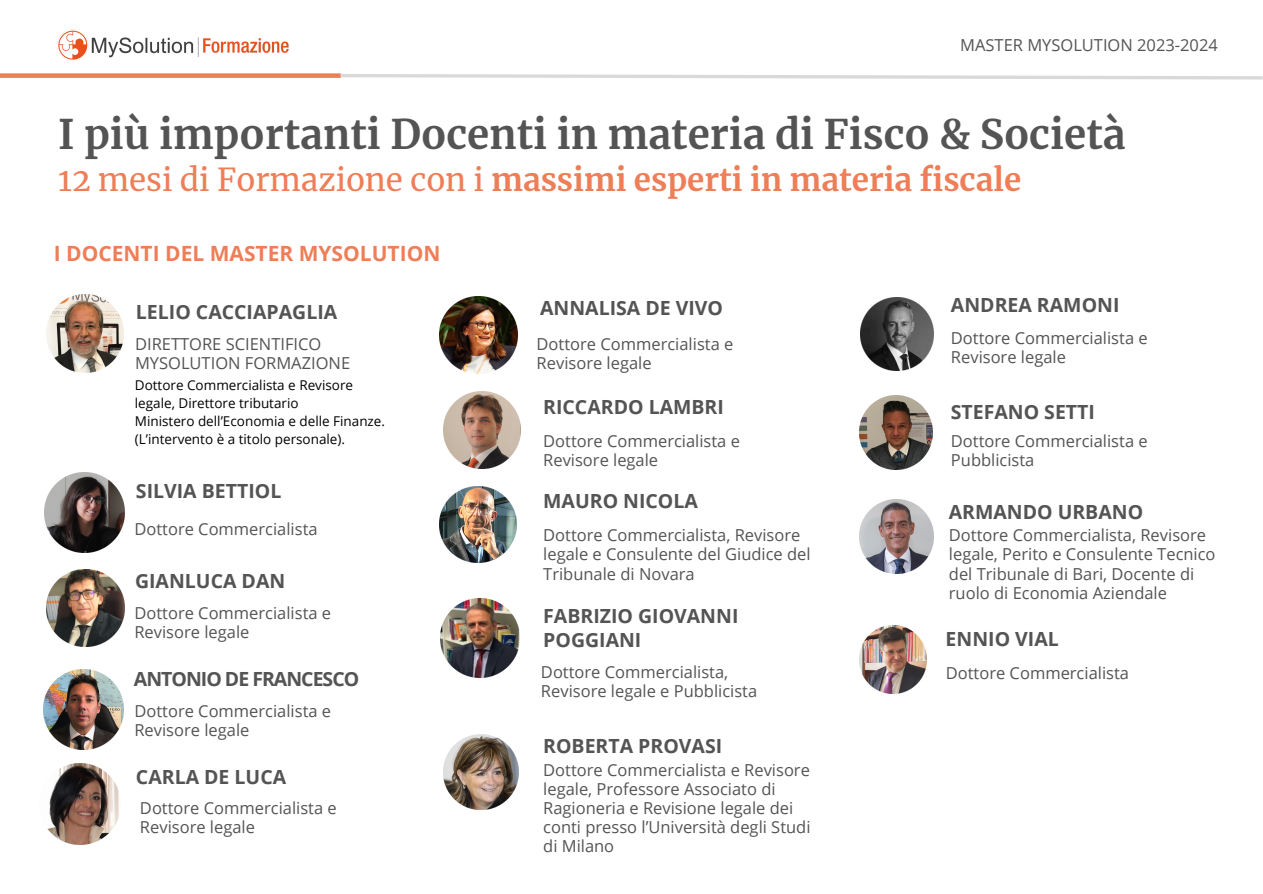
<style>
.page{position:relative;width:1263px;height:894px;background:#fff}
.page>*{position:absolute;margin:0;border:0;box-sizing:border-box;transform-origin:0 0}
.t1{font:700 40.2px "Merriweather";color:#545454}
.t2{font:700 31.35px "Merriweather";color:#ee7e57}
.t3{font:700 21px "Open Sans";color:#ee7e57}
.t4{font:700 19.5px "Open Sans";color:#545454}
.t5{font:700 19.5px "Open Sans";letter-spacing:-.05em;color:#545454}
.t6{font:16.5px/19px "Open Sans";color:#545454}
.t7{font:13.5px/18px "Open Sans";color:#000}
.s1{font-weight:400}
</style>
<div class="page">
<img style="left:57px;top:29px;width:232px;height:32px">
<div style="left:0;top:73px;width:341px;height:5px;background:#ee7e57"></div>
<svg style="left:337px;top:73px;width:926px;height:7px"></svg>
<img style="left:46px;top:295px;width:78px;height:77px">
<img style="left:45px;top:472px;width:80px;height:80px">
<img style="left:44px;top:669px;width:80px;height:80px">
<img style="left:47px;top:763px;width:72px;height:81px">
<img style="left:440px;top:296px;width:77px;height:78px">
<img style="left:47px;top:569px;width:78px;height:77px">
<img style="left:440px;top:486px;width:76px;height:76px">
<img style="left:440px;top:598px;width:79px;height:79px">
<img style="left:444px;top:734px;width:75px;height:75px">
<img style="left:860px;top:297px;width:73px;height:73px">
<img style="left:859px;top:396px;width:73px;height:73px">
<img style="left:859px;top:499px;width:74px;height:74px">
<img style="left:859px;top:625px;width:68px;height:68px">
<img style="left:444px;top:392px;width:76px;height:76px">
<p class="t6" style="left:960px;top:35px;width:259px">MASTER MYSOLUTION 2023-2024</p>
<p class="t1" style="left:58px;top:109px;width:1069px">I più importanti Docenti in materia di Fisco &amp; Società</p>
<p class="t2" style="left:58px;top:160px;width:964px"><span class="s1">12 mesi di Formazione con i</span> massimi esperti in materia fiscale</p>
<p class="t3" style="left:54px;top:238px;width:388px">I DOCENTI DEL MASTER MYSOLUTION</p>
<p class="t4" style="left:136px;top:298px;width:203px">LELIO CACCIAPAGLIA</p>
<p class="t6" style="left:135px;top:334px;width:217px">DIRETTORE SCIENTIFICO<br>MYSOLUTION FORMAZIONE</p>
<p class="t7" style="left:135px;top:375px;width:220px">Dottore Commercialista e Revisore legale, Direttore tributario</p>
<p class="t7" style="left:135px;top:411px;width:252px">Ministero dell’Economia e delle Finanze. (L’intervento è a titolo personale).</p>
<p class="t4" style="left:136px;top:477px;width:147px">SILVIA BETTIOL</p>
<p class="t6" style="left:134px;top:518px;width:185px">Dottore Commercialista</p>
<p class="t4" style="left:135px;top:567px;width:152px">GIANLUCA DAN</p>
<p class="t6" style="left:134px;top:603px;width:198px">Dottore Commercialista e</p>
<p class="t6" style="left:134px;top:622px;width:116px">Revisore legale</p>
<p class="t5" style="left:134px;top:665px;width:227px">ANTONIO DE FRANCESCO</p>
<p class="t6" style="left:134px;top:700px;width:198px">Dottore Commercialista e</p>
<p class="t6" style="left:134px;top:720px;width:116px">Revisore legale</p>
<p class="t4" style="left:136px;top:763px;width:152px">CARLA DE LUCA</p>
<p class="t6" style="left:140px;top:797px;width:198px">Dottore Commercialista e</p>
<p class="t6" style="left:140px;top:816px;width:116px">Revisore legale</p>
<p class="t4" style="left:540px;top:293px;width:184px">ANNALISA DE VIVO</p>
<p class="t4" style="left:951px;top:291px;width:170px">ANDREA RAMONI</p>
<p class="t6" style="left:537px;top:334px;width:198px">Dottore Commercialista e</p>
<p class="t6" style="left:537px;top:353px;width:116px">Revisore legale</p>
<p class="t6" style="left:951px;top:327px;width:198px">Dottore Commercialista e</p>
<p class="t6" style="left:951px;top:347px;width:116px">Revisore legale</p>
<p class="t4" style="left:543px;top:393px;width:182px">RICCARDO LAMBRI</p>
<p class="t4" style="left:951px;top:398px;width:146px">STEFANO SETTI</p>
<p class="t6" style="left:543px;top:431px;width:198px">Dottore Commercialista e</p>
<p class="t6" style="left:543px;top:450px;width:116px">Revisore legale</p>
<p class="t4" style="left:543px;top:487px;width:156px">MAURO NICOLA</p>
<p class="t6" style="left:543px;top:525px;width:269px">Dottore Commercialista, Revisore legale e Consulente del Giudice del<br>Tribunale di Novara</p>
<p class="t4" style="left:543px;top:602px;width:197px">FABRIZIO GIOVANNI</p>
<p class="t4" style="left:543px;top:625px;width:100px">POGGIANI</p>
<p class="t6" style="left:541px;top:662px;width:189px">Dottore Commercialista,</p>
<p class="t6" style="left:541px;top:681px;width:218px">Revisore legale e Pubblicista</p>
<p class="t4" style="left:543px;top:731px;width:180px">ROBERTA PROVASI</p>
<p class="t6" style="left:543px;top:759px;width:269px">Dottore Commercialista e Revisore legale, Professore Associato di<br>Ragioneria e Revisione legale dei conti presso l’Università degli Studi di Milano</p>
<p class="t6" style="left:951px;top:431px;width:198px">Dottore Commercialista e</p>
<p class="t6" style="left:951px;top:450px;width:85px">Pubblicista</p>
<p class="t4" style="left:949px;top:497px;width:196px">ARMANDO URBANO</p>
<p class="t6" style="left:949px;top:525px;width:268px">Dottore Commercialista, Revisore legale, Perito e Consulente Tecnico del Tribunale di Bari, Docente di ruolo di Economia Aziendale</p>
<p class="t4" style="left:946px;top:624px;width:115px">ENNIO VIAL</p>
<p class="t6" style="left:946px;top:662px;width:185px">Dottore Commercialista</p>
</div>
